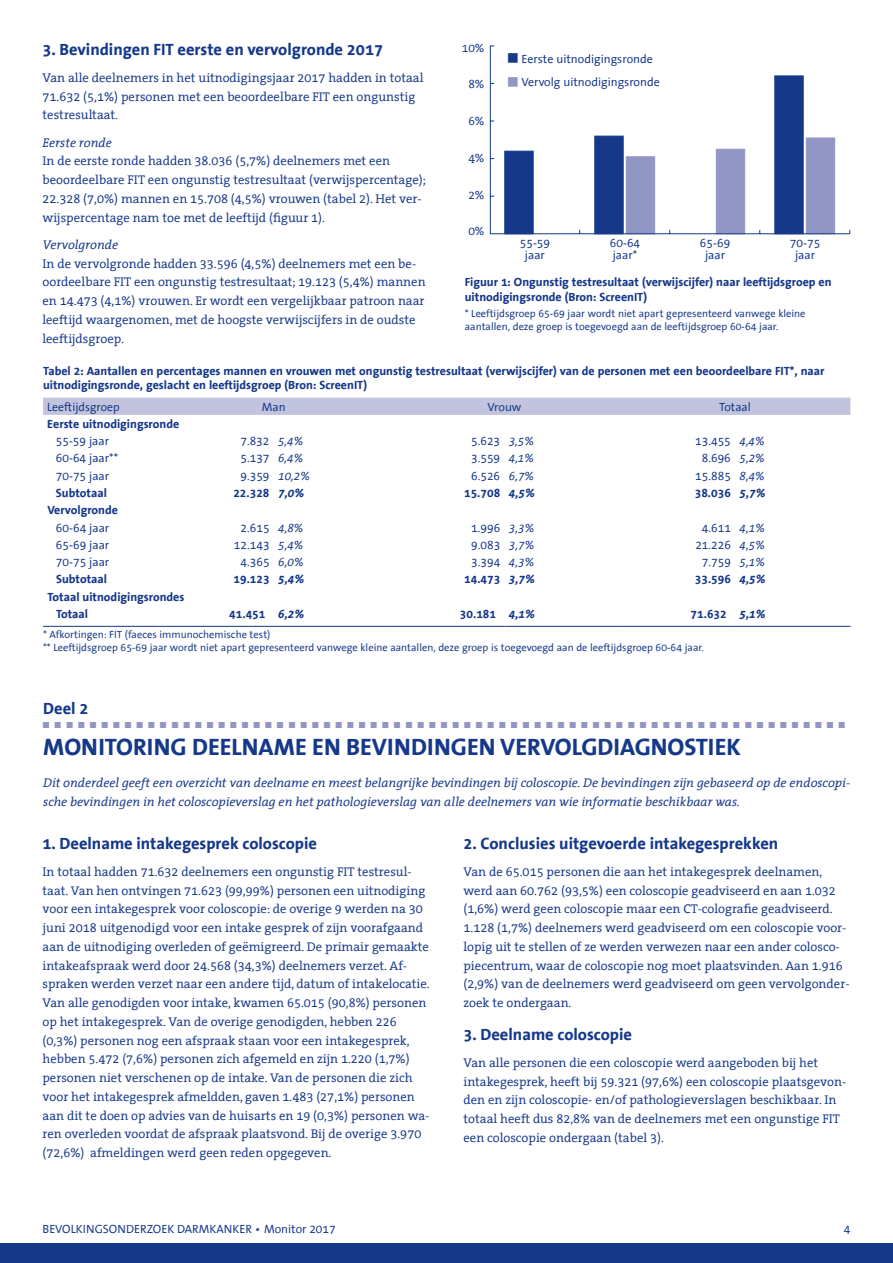
<style>
.page{position:relative;width:893px;height:1263px;background:#fff}
.page>*{position:absolute;margin:0;border:0;box-sizing:border-box;transform-origin:0 0}
.t1{font:700 24px "The Sans Office";color:#153889}
.t2{font:700 16.5px "The Sans Office";color:#153889}
.t3{font:12.75px/18.8px "The Serif Office";color:#153889}
.t4{font:italic 12.75px/18.8px "The Serif Office";color:#153889}
.t5{font:700 12px/14.4px "The Sans Office";color:#153889}
.t6{font:12px/12px "The Sans Office";color:#153889;text-align:center}
.t7{font:12px "The Serif Office";color:#153889}
.t8{font:10.5px/12.6px "The Sans Office";color:#153889}
.t9{font:6px "Erasmus Block";letter-spacing:.95em;color:#9296c4}
.s1{font-style:italic}
.s2{color:#9296c4}
</style>
<div class="page">
<div style="left:0;top:1243px;width:893px;height:20px;background:#153889"></div>
<div style="left:43px;top:398px;width:807px;height:17px;background:#c2c3de"></div>
<hr style="left:43px;top:626px;width:115px;height:1px;background:#153889">
<hr style="left:158px;top:626px;width:116px;height:1px;background:#153889">
<hr style="left:274px;top:626px;width:115px;height:1px;background:#153889">
<hr style="left:389px;top:626px;width:115px;height:1px;background:#153889">
<hr style="left:504px;top:626px;width:116px;height:1px;background:#153889">
<hr style="left:620px;top:626px;width:115px;height:1px;background:#153889">
<hr style="left:735px;top:626px;width:115px;height:1px;background:#153889">
<hr style="left:490px;top:46px;width:1px;height:188px;background:#153889">
<div style="left:504px;top:151px;width:29px;height:83px;background:#153889;border:1px solid #153889"></div>
<div style="left:594px;top:136px;width:29px;height:98px;background:#153889;border:1px solid #153889"></div>
<div style="left:774px;top:76px;width:29px;height:158px;background:#153889;border:1px solid #153889"></div>
<div style="left:626px;top:156px;width:29px;height:78px;background:#9296c4"></div>
<div style="left:716px;top:149px;width:29px;height:85px;background:#9296c4"></div>
<div style="left:806px;top:138px;width:29px;height:96px;background:#9296c4"></div>
<hr style="left:490px;top:233px;width:360px;height:1px;background:#153889">
<p class="t2" style="left:43px;top:40px;width:342px">3. Bevindingen FIT eerste en vervolgronde 2017</p>
<p class="t3" style="left:43px;top:68px;width:383px">Van alle deelnemers in het uitnodigingsjaar 2017 hadden in totaal<br>71.632 (5,1%) personen met een beoordeelbare FIT een ongunstig testresultaat.</p>
<p class="t4" style="left:43px;top:133px;width:71px">Eerste ronde</p>
<p class="t3" style="left:43px;top:152px;width:385px">In de eerste ronde hadden 38.036 (5,7%) deelnemers met een beoordeelbare FIT een ongunstig testresultaat (verwijspercentage); 22.328 (7,0%) mannen en 15.708 (4,5%) vrouwen (tabel 2). Het ver&shy;wijspercentage nam toe met de leeftijd (figuur 1).</p>
<p class="t4" style="left:43px;top:236px;width:77px">Vervolgronde</p>
<p class="t3" style="left:43px;top:254px;width:385px">In de vervolgronde hadden 33.596 (4,5%) deelnemers met een be&shy;oordeelbare FIT een ongunstig testresultaat; 19.123 (5,4%) mannen en 14.473 (4,1%) vrouwen. Er wordt een vergelijkbaar patroon naar leeftijd waargenomen, met de hoogste verwijscijfers in de oudste leeftijdsgroep.</p>
<p class="t5" style="left:43px;top:364px;width:783px">Tabel 2: Aantallen en percentages mannen en vrouwen met ongunstig testresultaat (verwijscijfer) van de personen met een beoordeelbare FIT*, naar uitnodigingsronde, geslacht en leeftijdsgroep (Bron: ScreenIT)</p>
<p class="t6" style="left:47px;top:401px;width:74px">Leeftijdsgroep</p>
<p class="t6" style="left:262px;top:401px;width:25px">Man</p>
<p class="t6" style="left:487px;top:401px;width:35px">Vrouw</p>
<p class="t6" style="left:719px;top:401px;width:33px">Totaal</p>
<p class="t5" style="left:47px;top:417px;width:133px">Eerste uitnodigingsronde</p>
<p class="t6" style="left:56px;top:436px;width:55px">55-59 jaar</p>
<p class="t6" style="left:240px;top:436px;width:64px">7.832 <span class="s1">5,4%</span></p>
<p class="t6" style="left:471px;top:436px;width:64px">5.623 <span class="s1">3,5%</span></p>
<p class="t6" style="left:695px;top:436px;width:71px">13.455 <span class="s1">4,4%</span></p>
<p class="t6" style="left:56px;top:453px;width:64px">60-64 jaar**</p>
<p class="t6" style="left:240px;top:453px;width:64px">5.137 <span class="s1">6,4%</span></p>
<p class="t6" style="left:471px;top:453px;width:64px">3.559 <span class="s1">4,1%</span></p>
<p class="t6" style="left:702px;top:453px;width:64px">8.696 <span class="s1">5,2%</span></p>
<p class="t6" style="left:56px;top:470px;width:55px">70-75 jaar</p>
<p class="t6" style="left:240px;top:470px;width:71px">9.359 <span class="s1">10,2%</span></p>
<p class="t6" style="left:471px;top:470px;width:64px">6.526 <span class="s1">6,7%</span></p>
<p class="t6" style="left:695px;top:470px;width:71px">15.885 <span class="s1">8,4%</span></p>
<p class="t5" style="left:56px;top:486px;width:52px">Subtotaal</p>
<p class="t5" style="left:233px;top:486px;width:72px">22.328 <span class="s1">7,0%</span></p>
<p class="t5" style="left:464px;top:486px;width:72px">15.708 <span class="s1">4,5%</span></p>
<p class="t5" style="left:695px;top:486px;width:72px">38.036 <span class="s1">5,7%</span></p>
<p class="t5" style="left:47px;top:503px;width:72px">Vervolgronde</p>
<p class="t6" style="left:56px;top:522px;width:55px">60-64 jaar</p>
<p class="t6" style="left:240px;top:522px;width:64px">2.615 <span class="s1">4,8%</span></p>
<p class="t6" style="left:471px;top:522px;width:64px">1.996 <span class="s1">3,3%</span></p>
<p class="t6" style="left:702px;top:522px;width:64px">4.611 <span class="s1">4,1%</span></p>
<p class="t6" style="left:56px;top:539px;width:55px">65-69 jaar</p>
<p class="t6" style="left:234px;top:539px;width:71px">12.143 <span class="s1">5,4%</span></p>
<p class="t6" style="left:471px;top:539px;width:64px">9.083 <span class="s1">3,7%</span></p>
<p class="t6" style="left:695px;top:539px;width:71px">21.226 <span class="s1">4,5%</span></p>
<p class="t6" style="left:56px;top:556px;width:55px">70-75 jaar</p>
<p class="t6" style="left:241px;top:556px;width:64px">4.365 <span class="s1">6,0%</span></p>
<p class="t6" style="left:471px;top:556px;width:64px">3.394 <span class="s1">4,3%</span></p>
<p class="t6" style="left:702px;top:556px;width:64px">7.759 <span class="s1">5,1%</span></p>
<p class="t5" style="left:56px;top:572px;width:52px">Subtotaal</p>
<p class="t5" style="left:233px;top:572px;width:72px">19.123 <span class="s1">5,4%</span></p>
<p class="t5" style="left:464px;top:572px;width:72px">14.473 <span class="s1">3,7%</span></p>
<p class="t5" style="left:695px;top:572px;width:72px">33.596 <span class="s1">4,5%</span></p>
<p class="t5" style="left:56px;top:588px;width:130px;line-height:17.2px;text-indent:-9px">Totaal uitnodigingsrondes<br>Totaal</p>
<p class="t7" style="left:462px;top:41px;width:24px">10%</p>
<p class="t7" style="left:468px;top:78px;width:18px">8%</p>
<p class="t7" style="left:468px;top:114px;width:18px">6%</p>
<p class="t7" style="left:468px;top:151px;width:18px">4%</p>
<p class="t7" style="left:468px;top:188px;width:18px">2%</p>
<p class="t7" style="left:468px;top:225px;width:18px">0%</p>
<p class="t6" style="left:507px;top:53px;width:148px">■ Eerste uitnodigingsronde</p>
<p class="t6" style="left:507px;top:77px;width:155px"><span class="s2">■</span> Vervolg uitnodigingsronde</p>
<p class="t6" style="left:520px;top:237px;width:32px">55-59 jaar</p>
<p class="t6" style="left:610px;top:237px;width:32px;text-align:left">60-64 jaar*</p>
<p class="t6" style="left:700px;top:237px;width:32px">65-69 jaar</p>
<p class="t6" style="left:790px;top:237px;width:32px">70-75 jaar</p>
<p class="t5" style="left:465px;top:275px;width:368px">Figuur 1: Ongunstig testresultaat (verwijscijfer) naar leeftijdsgroep en uitnodigingsronde (Bron: ScreenIT)</p>
<p class="t8" style="left:465px;top:308px;width:342px">* Leeftijdsgroep 65-69 jaar wordt niet apart gepresenteerd vanwege kleine aantallen, deze groep is toegevoegd aan de leeftijdsgroep 60-64 jaar.</p>
<p class="t5" style="left:229px;top:607px;width:76px">41.451 <span class="s1">6,2%</span></p>
<p class="t5" style="left:460px;top:607px;width:76px">30.181 <span class="s1">4,1%</span></p>
<p class="t5" style="left:691px;top:607px;width:76px">71.632 <span class="s1">5,1%</span></p>
<p class="t8" style="left:43px;top:629px;width:662px">* Afkortingen: FIT (faeces immunochemische test)<br>** Leeftijdsgroep 65-69 jaar wordt niet apart gepresenteerd vanwege kleine aantallen, deze groep is toegevoegd aan de leeftijdsgroep 60-64 jaar.</p>
<p class="t2" style="left:43px;top:700px;width:47px">Deel 2</p>
<h1 class="t1" style="left:43px;top:734px;width:699px">MONITORING DEELNAME EN BEVINDINGEN VERVOLGDIAGNOSTIEK</h1>
<p class="t9" style="left:43px;top:722px;width:803px">AAAAAAAAAAAAAAAAAAAAAAAAAAAAAAAAAAAAAAAAAAAAAAAAAAAAAAAAAAAAAAAAAAAAA</p>
<p class="t4" style="left:43px;top:774px;width:808px">Dit onderdeel geeft een overzicht van deelname en meest belangrijke bevindingen bij coloscopie. De bevindingen zijn gebaseerd op de endoscopi&shy;sche bevindingen in het coloscopieverslag en het pathologieverslag van alle deelnemers van wie informatie beschikbaar was.</p>
<p class="t2" style="left:463px;top:834px;width:316px">2. Conclusies uitgevoerde intakegesprekken</p>
<p class="t3" style="left:463px;top:862px;width:387px">Van de 65.015 personen die aan het intakegesprek deelnamen, werd aan 60.762 (93,5%) een coloscopie geadviseerd en aan 1.032 (1,6%) werd geen coloscopie maar een CT-colografie geadviseerd.<br>1.128 (1,7%) deelnemers werd geadviseerd om een coloscopie voor&shy;lopig uit te stellen of ze werden verwezen naar een ander colosco&shy;piecentrum, waar de coloscopie nog moet plaatsvinden. Aan 1.916 (2,9%) van de deelnemers werd geadviseerd om geen vervolgonder&shy;zoek te ondergaan.</p>
<p class="t2" style="left:463px;top:1025px;width:170px">3. Deelname coloscopie</p>
<p class="t3" style="left:463px;top:1053px;width:384px">Van alle personen die een coloscopie werd aangeboden bij het intakegesprek, heeft bij 59.321 (97,6%) een coloscopie plaatsgevon&shy;den en zijn coloscopie- en/of pathologieverslagen beschikbaar. In totaal heeft dus 82,8% van de deelnemers met een ongunstige FIT een coloscopie ondergaan (tabel 3).</p>
<p class="t2" style="left:43px;top:834px;width:276px">1. Deelname intakegesprek coloscopie</p>
<p class="t3" style="left:43px;top:862px;width:389px">In totaal hadden 71.632 deelnemers een ongunstig FIT testresul&shy;taat. Van hen ontvingen 71.623 (99,99%) personen een uitnodiging voor een intakegesprek voor coloscopie: de overige 9 werden na 30 juni 2018 uitgenodigd voor een intake gesprek of zijn voorafgaand aan de uitnodiging overleden of geëmigreerd. De primair gemaakte intakeafspraak werd door 24.568 (34,3%) deelnemers verzet. Af&shy;spraken werden verzet naar een andere tijd, datum of intakelocatie.<br>Van alle genodigden voor intake, kwamen 65.015 (90,8%) personen op het intakegesprek. Van de overige genodigden, hebben 226 (0,3%) personen nog een afspraak staan voor een intakegesprek, hebben 5.472 (7,6%) personen zich afgemeld en zijn 1.220 (1,7%) personen niet verschenen op de intake. Van de personen die zich voor het intakegesprek afmeldden, gaven 1.483 (27,1%) personen aan dit te doen op advies van de huisarts en 19 (0,3%) personen wa&shy;ren overleden voordat de afspraak plaatsvond. Bij de overige 3.970 (72,6%) afmeldingen werd geen reden opgegeven.</p>
<p class="t6" style="left:43px;top:1224px;width:295px">BEVOLKINGSONDERZOEK DARMKANKER • Monitor 2017</p>
<p class="t6" style="left:844px;top:1224px;width:8px">4</p>
</div>
